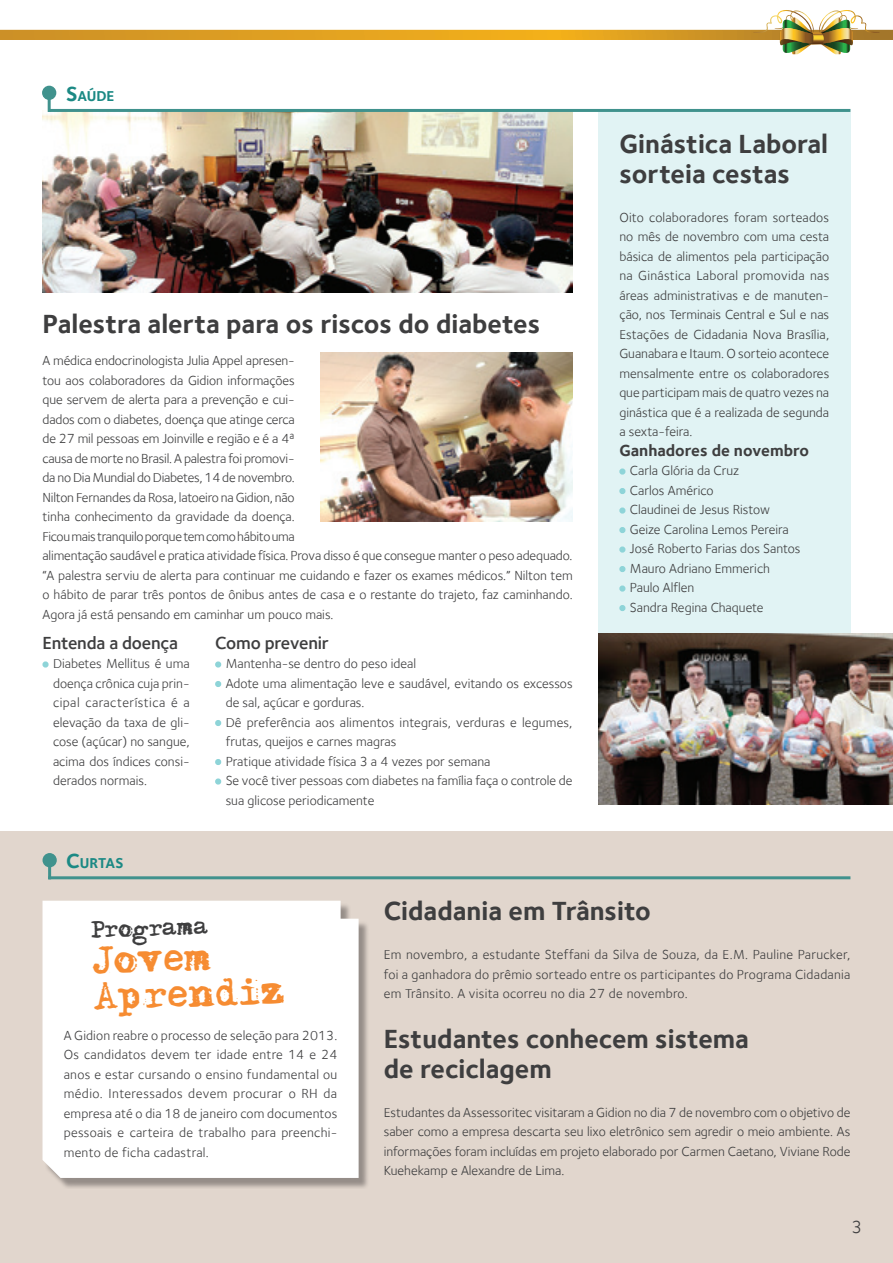
<style>
.page{position:relative;width:893px;height:1263px;background:#fff}
.page>*{position:absolute;margin:0;border:0;box-sizing:border-box;transform-origin:0 0}
.Título_médio{font:34.5px/36px "Adler";color:#f68c32}
.Título_médio-2{font:700 27px/30px "Foundry Sterling";color:#3e3e3f}
.Título_médio-3{font:21px "Adler";color:#3e3e3f}
.Texto{font:600 18px "Foundry Sterling";letter-spacing:-.01em;color:#3e3e3f}
.paginação{font:18px "Foundry Sterling";color:#3e3e3f}
.Texto-2{font:700 16.5px "Foundry Sterling";color:#3e3e3f}
.Selo{font:700 14.7px "Foundry Sterling";color:#1b8984}
.Texto-3{font:13.5px/19.5px "Foundry Sterling";color:#3e3e3f;text-align:justify}
.s1{font-size:21px}
.s2{font-weight:700;color:#8ed4d8}
</style>
<div class="page">
<div style="left:0;top:832px;width:893px;height:431px;background:#e1d6cd"></div>
<div style="left:44px;top:902px;width:325px;height:287px;background:#231f20;opacity:.4"></div>
<div style="left:43px;top:901px;width:316px;height:277px;background:#fff"></div>
<img style="left:43px;top:110px;width:530px;height:182px">
<div style="left:43px;top:86px;width:13px;height:13px;background:#40928d;border-radius:50%"></div>
<div style="left:42px;top:86px;width:14px;height:14px;border:2px solid #40928d;border-radius:50%"></div>
<hr style="left:48px;top:86px;width:3px;height:26px;background:#40928d">
<hr style="left:48px;top:109px;width:802px;height:3px;background:#40928d">
<svg style="left:0;top:30px;width:893px;height:10px;background:#dc9e21"></svg>
<div style="left:598px;top:112px;width:252px;height:521px;background:#e1f3f4"></div>
<svg style="left:619px;top:468px;width:7px;height:7px"></svg>
<svg style="left:619px;top:488px;width:7px;height:6px"></svg>
<svg style="left:619px;top:507px;width:7px;height:7px"></svg>
<svg style="left:619px;top:527px;width:7px;height:6px"></svg>
<svg style="left:619px;top:546px;width:7px;height:7px"></svg>
<svg style="left:619px;top:566px;width:7px;height:6px"></svg>
<svg style="left:619px;top:585px;width:7px;height:7px"></svg>
<svg style="left:619px;top:605px;width:7px;height:6px"></svg>
<svg style="left:42px;top:661px;width:7px;height:7px"></svg>
<img style="left:598px;top:633px;width:295px;height:172px">
<img style="left:320px;top:352px;width:253px;height:170px">
<svg style="left:215px;top:661px;width:7px;height:7px"></svg>
<svg style="left:215px;top:681px;width:7px;height:6px"></svg>
<svg style="left:215px;top:720px;width:7px;height:6px"></svg>
<svg style="left:215px;top:759px;width:7px;height:6px"></svg>
<svg style="left:215px;top:778px;width:7px;height:7px"></svg>
<div style="left:43px;top:854px;width:13px;height:12px;background:#40928d;border-radius:50%"></div>
<div style="left:43px;top:853px;width:14px;height:14px;border:2px solid #40928d;border-radius:50%"></div>
<hr style="left:48px;top:854px;width:3px;height:25px;background:#40928d">
<hr style="left:48px;top:876px;width:802px;height:3px;background:#40928d">
<img style="left:753px;top:10px;width:127px;height:45px">
<p class="Selo" style="left:66px;top:87px;width:50px"><span class="s1">S</span>AÚDE</p>
<p class="Título_médio-2" style="left:43px;top:309px;width:499px">Palestra alerta para os riscos do diabetes</p>
<p class="Texto-3" style="left:43px;top:351px;width:254px">A médica endocrinologista Julia Appel apresen&shy;tou aos colaboradores da Gidion informações que servem de alerta para a prevenção e cui&shy;dados com o diabetes, doença que atinge cerca de 27 mil pessoas em Joinville e região e é a 4ª causa de morte no Brasil. A palestra foi promovi&shy;da no Dia Mundial do Diabetes, 14 de novembro.</p>
<p class="Texto-3" style="left:43px;top:488px;width:532px;text-align:left">Nilton Fernandes da Rosa, latoeiro na Gidion, não<br>tinha conhecimento da gravidade da doença.<br>Ficou mais tranquilo porque tem como hábito uma<br>alimentação saudável e pratica atividade física. Prova disso é que consegue manter o peso adequado. “A palestra serviu de alerta para continuar me cuidando e fazer os exames médicos.” Nilton tem o hábito de parar três pontos de ônibus antes de casa e o restante do trajeto, faz caminhando.<br>Agora já está pensando em caminhar um pouco mais.</p>
<p class="Texto" style="left:43px;top:632px;width:137px">Entenda a doença</p>
<p class="Texto-3" style="left:53px;top:654px;width:138px;text-indent:-10px"><span class="s2">•</span> Diabetes Mellitus é uma doença crônica cuja prin&shy;cipal característica é a elevação da taxa de gli&shy;cose (açúcar) no sangue, acima dos índices consi&shy;derados normais.</p>
<p class="Selo" style="left:66px;top:854px;width:59px"><span class="s1">C</span>URTAS</p>
<p class="Texto" style="left:215px;top:632px;width:115px">Como prevenir</p>
<p class="Texto-3" style="left:215px;top:654px;width:202px"><span class="s2">•</span> Mantenha-se dentro do peso ideal</p>
<p class="Texto-3" style="left:226px;top:673px;width:348px;text-indent:-10px"><span class="s2">•</span> Adote uma alimentação leve e saudável, evitando os excessos de sal, açúcar e gorduras.</p>
<p class="Texto-3" style="left:226px;top:712px;width:348px;text-indent:-10px"><span class="s2">•</span> Dê preferência aos alimentos integrais, verduras e legumes, frutas, queijos e carnes magras</p>
<p class="Texto-3" style="left:215px;top:751px;width:277px"><span class="s2">•</span> Pratique atividade física 3 a 4 vezes por semana</p>
<p class="Texto-3" style="left:226px;top:771px;width:348px;text-indent:-10px"><span class="s2">•</span> Se você tiver pessoas com diabetes na família faça o controle de sua glicose periodicamente</p>
<p class="Título_médio-2" style="left:619px;top:128px;width:210px">Ginástica Laboral sorteia cestas</p>
<p class="Texto-3" style="left:619px;top:207px;width:211px">Oito colaboradores foram sorteados no mês de novembro com uma cesta básica de alimentos pela participação na Ginástica Laboral promovida nas áreas administrativas e de manuten&shy;ção, nos Terminais Central e Sul e nas Estações de Cidadania Nova Brasília, Guanabara e Itaum. O sorteio acontece mensalmente entre os colaboradores que participam mais de quatro vezes na ginástica que é a realizada de segunda a sexta-feira.</p>
<p class="Texto-2" style="left:619px;top:440px;width:191px">Ganhadores de novembro</p>
<p class="Texto-3" style="left:619px;top:461px;width:122px"><span class="s2">•</span> Carla Glória da Cruz</p>
<p class="Texto-3" style="left:619px;top:480px;width:96px"><span class="s2">•</span> Carlos Américo</p>
<p class="Texto-3" style="left:619px;top:500px;width:152px"><span class="s2">•</span> Claudinei de Jesus Ristow</p>
<p class="Texto-3" style="left:619px;top:519px;width:171px"><span class="s2">•</span> Geize Carolina Lemos Pereira</p>
<p class="Texto-3" style="left:619px;top:539px;width:183px"><span class="s2">•</span> José Roberto Farias dos Santos</p>
<p class="Texto-3" style="left:619px;top:558px;width:152px"><span class="s2">•</span> Mauro Adriano Emmerich</p>
<p class="Texto-3" style="left:619px;top:578px;width:76px"><span class="s2">•</span> Paulo Alflen</p>
<p class="Texto-3" style="left:619px;top:597px;width:146px"><span class="s2">•</span> Sandra Regina Chaquete</p>
<p class="Título_médio-3" style="left:91px;top:921px;width:118px;rotate:-2deg">Programa</p>
<p class="Título_médio" style="left:92px;top:949px;width:194px;rotate:-2deg">Jovem<br>Aprendiz</p>
<p class="Texto-3" style="left:64px;top:1025px;width:275px">A Gidion reabre o processo de seleção para 2013.<br>Os candidatos devem ter idade entre 14 e 24 anos e estar cursando o ensino fundamental ou médio. Interessados devem procurar o RH da empresa até o dia 18 de janeiro com documentos pessoais e carteira de trabalho para preenchi&shy;mento de ficha cadastral.</p>
<p class="Título_médio-2" style="left:384px;top:896px;width:269px">Cidadania em Trânsito</p>
<p class="Texto-3" style="left:384px;top:945px;width:468px">Em novembro, a estudante Steffani da Silva de Souza, da E.M. Pauline Parucker, foi a ganhadora do prêmio sorteado entre os participantes do Programa Cidadania em Trânsito. A visita ocorreu no dia 27 de novembro.</p>
<p class="Título_médio-2" style="left:384px;top:1023px;width:367px">Estudantes conhecem sistema</p>
<p class="Título_médio-2" style="left:384px;top:1053px;width:170px">de reciclagem</p>
<p class="Texto-3" style="left:384px;top:1102px;width:468px">Estudantes da Assessoritec visitaram a Gidion no dia 7 de novembro com o objetivo de saber como a empresa descarta seu lixo eletrônico sem agredir o meio ambiente. As informações foram incluídas em projeto elaborado por Carmen Caetano, Viviane Rode Kuehekamp e Alexandre de Lima.</p>
<p class="paginação" style="left:851px;top:1217px;width:12px">3</p>
</div>
